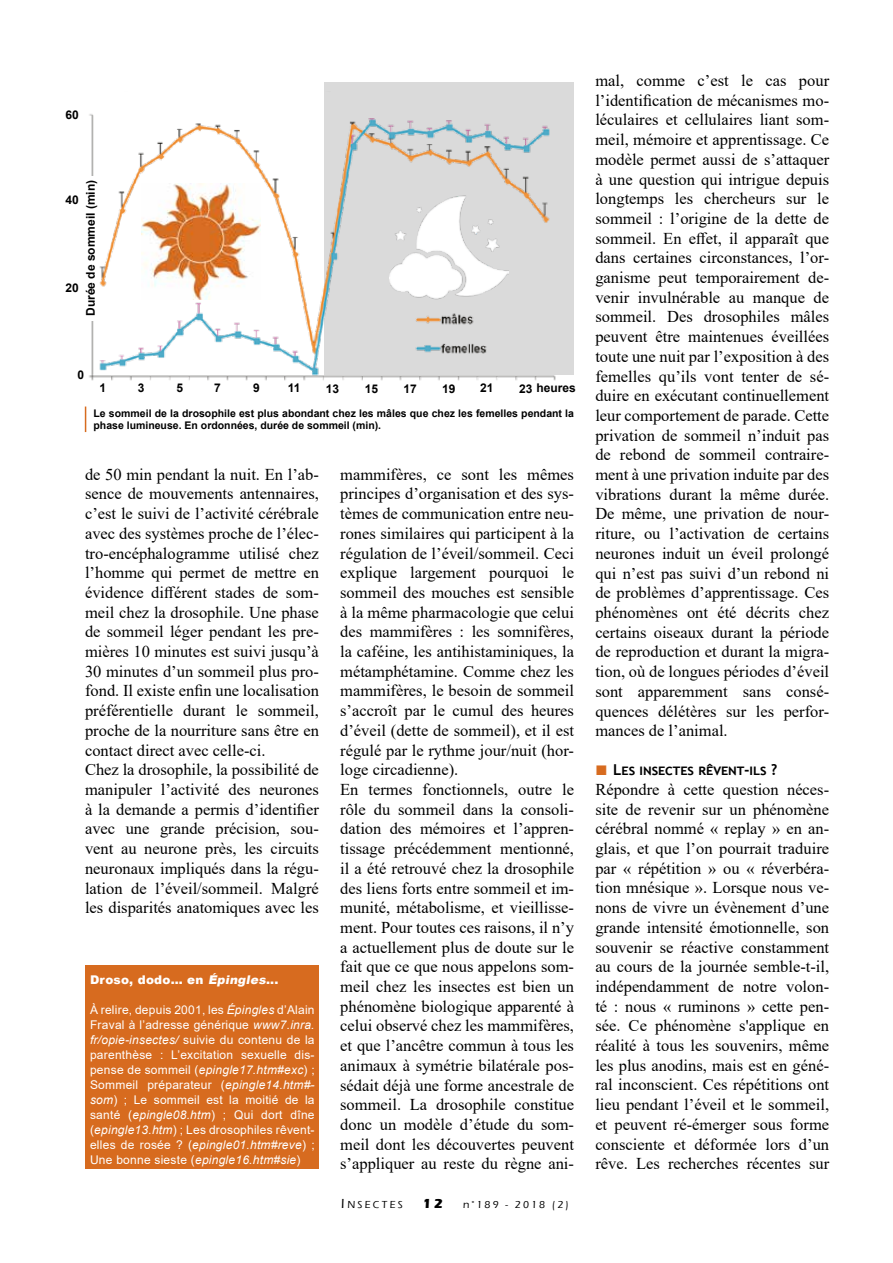
<style>
.page{position:relative;width:893px;height:1263px;background:#fff}
.page>*{position:absolute;margin:0;border:0;box-sizing:border-box;transform-origin:0 0}
.t1{font:16.5px/19.6px "Times New Roman";color:#000}
.t2{font:700 15px "Trebuchet MS";color:#000}
.t3{font:12px/15px "Arial";letter-spacing:.02em;color:#fff;text-align:justify}
.t4{font:700 12px "Arial";color:#000}
.t5{font:900 12px "Arial";letter-spacing:.02em;color:#fff}
.t6{font:700 10.5px/12.6px "Arial";color:#000}
.t7{font:500 10.5px "Eras ITC";letter-spacing:.2em;color:#000}
.s1{font-style:italic}
.s2{font-size:13.5px}
.s3{font-weight:700;font-size:13.5px}
.s4{font-family:"Times New Roman";font-weight:400;font-size:21px;color:#d76b1f}
</style>
<div class="page">
<div style="left:324px;top:83px;width:250px;height:292px;background:#dadada"></div>
<div style="left:86px;top:965px;width:233px;height:204px;background:#d76b1f"></div>
<svg style="left:85px;top:406px;width:1px;height:26px"></svg>
<img style="left:89px;top:114px;width:467px;height:267px">
<div style="left:86px;top:176px;width:13px;height:144px;background:#fff"></div>
<img style="left:389px;top:187px;width:120px;height:119px">
<img style="left:141px;top:183px;width:120px;height:116px">
<p class="t4" style="left:65px;top:106px;width:15px">60</p>
<p class="t4" style="left:82px;top:316px;width:138px;rotate:-90deg">Durée de sommeil (min)</p>
<p class="t4" style="left:65px;top:192px;width:15px">40</p>
<p class="t4" style="left:65px;top:279px;width:15px">20</p>
<p class="t4" style="left:77px;top:367px;width:8px">0</p>
<p class="t4" style="left:99px;top:380px;width:8px">1</p>
<p class="t4" style="left:138px;top:380px;width:8px">3</p>
<p class="t4" style="left:176px;top:380px;width:8px">5</p>
<p class="t4" style="left:214px;top:380px;width:8px">7</p>
<p class="t4" style="left:253px;top:380px;width:8px">9</p>
<p class="t4" style="left:288px;top:380px;width:14px">11</p>
<p class="t4" style="left:326px;top:380px;width:15px">13</p>
<p class="t4" style="left:365px;top:380px;width:15px">15</p>
<p class="t4" style="left:404px;top:380px;width:15px">17</p>
<p class="t4" style="left:442px;top:380px;width:15px">19</p>
<p class="t4" style="left:480px;top:380px;width:15px">21</p>
<p class="t4" style="left:519px;top:380px;width:58px">23 heures</p>
<p class="t6" style="left:94px;top:407px;width:482px">Le sommeil de la drosophile est plus abondant chez les mâles que chez les femelles pendant la phase lumineuse. En ordonnées, durée de sommeil (min).</p>
<p class="t1" style="left:85px;top:464px;width:235px">de 50 min pendant la nuit. En l’ab&shy;sence de mouvements antennaires, c’est le suivi de l’activité cérébrale avec des systèmes proche de l’élec&shy;tro-encéphalogramme utilisé chez l’homme qui permet de mettre en évidence différent stades de som&shy;meil chez la drosophile. Une phase de sommeil léger pendant les pre&shy;mières 10 minutes est suivi jusqu’à 30 minutes d’un sommeil plus pro&shy;fond. Il existe enfin une localisation préférentielle durant le sommeil, proche de la nourriture sans être en contact direct avec celle-ci.<br>Chez la drosophile, la possibilité de manipuler l’activité des neurones à la demande a permis d’identifier avec une grande précision, sou&shy;vent au neurone près, les circuits neuronaux impliqués dans la régu&shy;lation de l’éveil/sommeil. Malgré les disparités anatomiques avec les</p>
<p class="t5" style="left:90px;top:971px;width:190px">Droso, dodo… en <span class="s1">Épingles</span>...</p>
<p class="t3" style="left:90px;top:1002px;width:226px">À relire, depuis 2001, les <span class="s1">Épingles</span> d’Alain Fraval à l’adresse générique <span class="s1">www7.inra. fr/opie-insectes/</span> suivie du contenu de la parenthèse : L’excitation sexuelle dis&shy;pense de sommeil (<span class="s1">epingle17.htm#exc</span>) ; Sommeil préparateur (<span class="s1">epingle14.htm#- som</span>) ; Le sommeil est la moitié de la santé (<span class="s1">epingle08.htm</span>) ; Qui dort dîne (<span class="s1">epingle13.htm</span>) ; Les drosophiles rêvent&shy;elles de rosée ? (<span class="s1">epingle01.htm#reve</span>) ; Une bonne sieste (<span class="s1">epingle16.htm#sie</span>)</p>
<p class="t1" style="left:340px;top:464px;width:235px">mammifères, ce sont les mêmes principes d’organisation et des sys&shy;tèmes de communication entre neu&shy;rones similaires qui participent à la régulation de l’éveil/sommeil. Ceci explique largement pourquoi le sommeil des mouches est sensible à la même pharmacologie que celui des mammifères : les somnifères, la caféine, les antihistaminiques, la métamphétamine. Comme chez les mammifères, le besoin de sommeil s’accroît par le cumul des heures d’éveil (dette de sommeil), et il est régulé par le rythme jour/nuit (hor&shy;loge circadienne).<br>En termes fonctionnels, outre le rôle du sommeil dans la consoli&shy;dation des mémoires et l’appren&shy;tissage précédemment mentionné, il a été retrouvé chez la drosophile des liens forts entre sommeil et im&shy;munité, métabolisme, et vieillisse&shy;ment. Pour toutes ces raisons, il n’y a actuellement plus de doute sur le fait que ce que nous appelons som&shy;meil chez les insectes est bien un phénomène biologique apparenté à celui observé chez les mammifères, et que l’ancêtre commun à tous les animaux à symétrie bilatérale pos&shy;sédait déjà une forme ancestrale de sommeil. La drosophile constitue donc un modèle d’étude du som&shy;meil dont les découvertes peuvent s’appliquer au reste du règne ani-</p>
<p class="t7" style="left:341px;top:1199px;width:229px"><span class="s2">I</span>NSECTES <span class="s3">12</span> n°189 - 2018 (2)</p>
<p class="t1" style="left:595px;top:70px;width:235px;text-align:justify">mal, comme c’est le cas pour l’identification de mécanismes mo&shy;léculaires et cellulaires liant som&shy;meil, mémoire et apprentissage. Ce modèle permet aussi de s’attaquer à une question qui intrigue depuis longtemps les chercheurs sur le sommeil : l’origine de la dette de sommeil. En effet, il apparaît que dans certaines circonstances, l’or&shy;ganisme peut temporairement de&shy;venir invulnérable au manque de sommeil. Des drosophiles mâles peuvent être maintenues éveillées toute une nuit par l’exposition à des femelles qu’ils vont tenter de sé&shy;duire en exécutant continuellement leur comportement de parade. Cette privation de sommeil n’induit pas de rebond de sommeil contraire&shy;ment à une privation induite par des vibrations durant la même durée.<br>De même, une privation de nour&shy;riture, ou l’activation de certains neurones induit un éveil prolongé qui n’est pas suivi d’un rebond ni de problèmes d’apprentissage. Ces phénomènes ont été décrits chez certains oiseaux durant la période de reproduction et durant la migra&shy;tion, où de longues périodes d’éveil sont apparemment sans consé&shy;quences délétères sur les perfor&shy;mances de l’animal.</p>
<p class="t2" style="left:595px;top:760px;width:184px"><span class="s4">■</span> Les insectes rêvent-ils ?</p>
<p class="t1" style="left:595px;top:779px;width:235px;text-align:justify">Répondre à cette question néces&shy;site de revenir sur un phénomène cérébral nommé « replay » en an&shy;glais, et que l’on pourrait traduire par « répétition » ou « réverbéra&shy;tion mnésique ». Lorsque nous ve&shy;nons de vivre un évènement d’une grande intensité émotionnelle, son souvenir se réactive constamment au cours de la journée semble-t-il, indépendamment de notre volon&shy;té : nous « ruminons » cette pen&shy;sée. Ce phénomène s'applique en réalité à tous les souvenirs, même les plus anodins, mais est en géné&shy;ral inconscient. Ces répétitions ont lieu pendant l’éveil et le sommeil, et peuvent ré-émerger sous forme consciente et déformée lors d’un rêve. Les recherches récentes sur</p>
</div>
